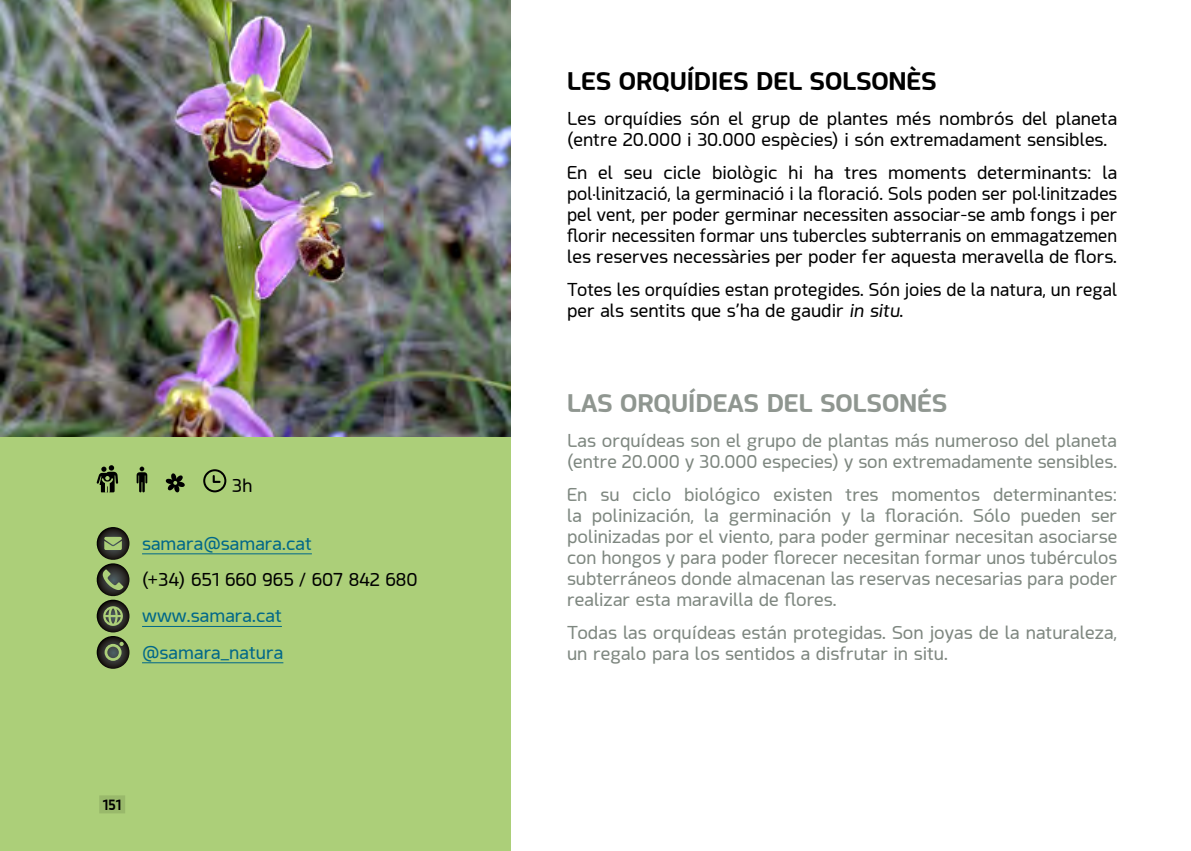
<style>
.page{position:relative;width:1191px;height:851px;background:#fff}
.page>*{position:absolute;margin:0;border:0;box-sizing:border-box;transform-origin:0 0}
.t1{font:700 24px "Acephimere";color:#000;scale:1.05 1}
.t2{font:700 24px "Acephimere";color:#8f9690;scale:1.05 1}
.t3{font:17.6px/21.2px "Acephimere";color:#7e8780;scale:1.05 1}
.t4{font:17.6px/21.2px "Acephimere";color:#000;scale:1.05 1}
.t5{font:17.6px/21.2px "Acephimere";color:#000}
.t6{font:17.6px/36.2px "Acephimere";color:#006789;scale:1.05 1}
.t7{font:700 14px "Acephimere";color:#000;scale:.89 1}
.s1{font-style:italic}
</style>
<div class="page">
<div style="left:0;top:0;width:510px;height:850px;background:#accf79"></div>
<hr style="left:142px;top:553px;width:170px;height:1px;background:#006789">
<hr style="left:142px;top:626px;width:140px;height:1px;background:#006789">
<hr style="left:142px;top:662px;width:141px;height:1px;background:#006789">
<svg style="left:97px;top:465px;width:21px;height:27px"></svg>
<svg style="left:137px;top:466px;width:10px;height:26px"></svg>
<svg style="left:165px;top:473px;width:20px;height:19px"></svg>
<svg style="left:203px;top:469px;width:23px;height:23px"></svg>
<svg style="left:96px;top:527px;width:33px;height:141px"></svg>
<div style="left:99px;top:795px;width:26px;height:18px;background:#99b96b"></div>
<img style="left:0;top:0;width:510px;height:437px">
<p class="t4" style="left:232px;top:474px;width:21px">3h</p>
<p class="t6" style="left:142px;top:524px;width:163px">samara@samara.cat</p>
<p class="t4" style="left:142px;top:568px;width:264px">(+34) 651 660 965 / 607 842 680</p>
<p class="t6" style="left:142px;top:597px;width:136px">www.samara.cat @samara_natura</p>
<p class="t7" style="left:103px;top:795px;width:22px">151</p>
<h1 class="t1" style="left:567px;top:65px;width:353px">LES ORQUÍDIES DEL SOLSONÈS</h1>
<p class="t4" style="left:567px;top:108px;width:525px">Les orquídies són el grup de plantes més nombrós del planeta (entre 20.000 i 30.000 espècies) i són extremadament sensibles.</p>
<p class="t4" style="left:567px;top:161px;width:525px;text-align:justify">En el seu cicle biològic hi ha tres moments determinants: la pol·linització, la germinació i la floració. Sols poden ser pol·linitzades pel vent, per poder germinar necessiten associar-se amb fongs i per florir necessiten formar uns tubercles subterranis on emmagatzemen les reserves necessàries per poder fer aquesta meravella de flors.</p>
<p class="t5" style="left:567px;top:278px;width:551px">Totes les orquídies estan protegides. Són joies de la natura, un regal per als sentits que s’ha de gaudir <span class="s1">in situ</span>.</p>
<h1 class="t2" style="left:567px;top:386px;width:363px">LAS ORQUÍDEAS DEL SOLSONÉS</h1>
<p class="t3" style="left:567px;top:429px;width:525px">Las orquídeas son el grupo de plantas más numeroso del planeta (entre 20.000 y 30.000 especies) y son extremadamente sensibles.</p>
<p class="t3" style="left:567px;top:483px;width:525px;text-align:justify">En su ciclo biológico existen tres momentos determinantes: la polinización, la germinación y la floración. Sólo pueden ser polinizadas por el viento, para poder germinar necesitan asociarse con hongos y para poder florecer necesitan formar unos tubérculos subterráneos donde almacenan las reservas necesarias para poder realizar esta maravilla de flores.</p>
<p class="t3" style="left:567px;top:621px;width:525px">Todas las orquídeas están protegidas. Son joyas de la naturaleza, un regalo para los sentidos a disfrutar in situ.</p>
</div>
